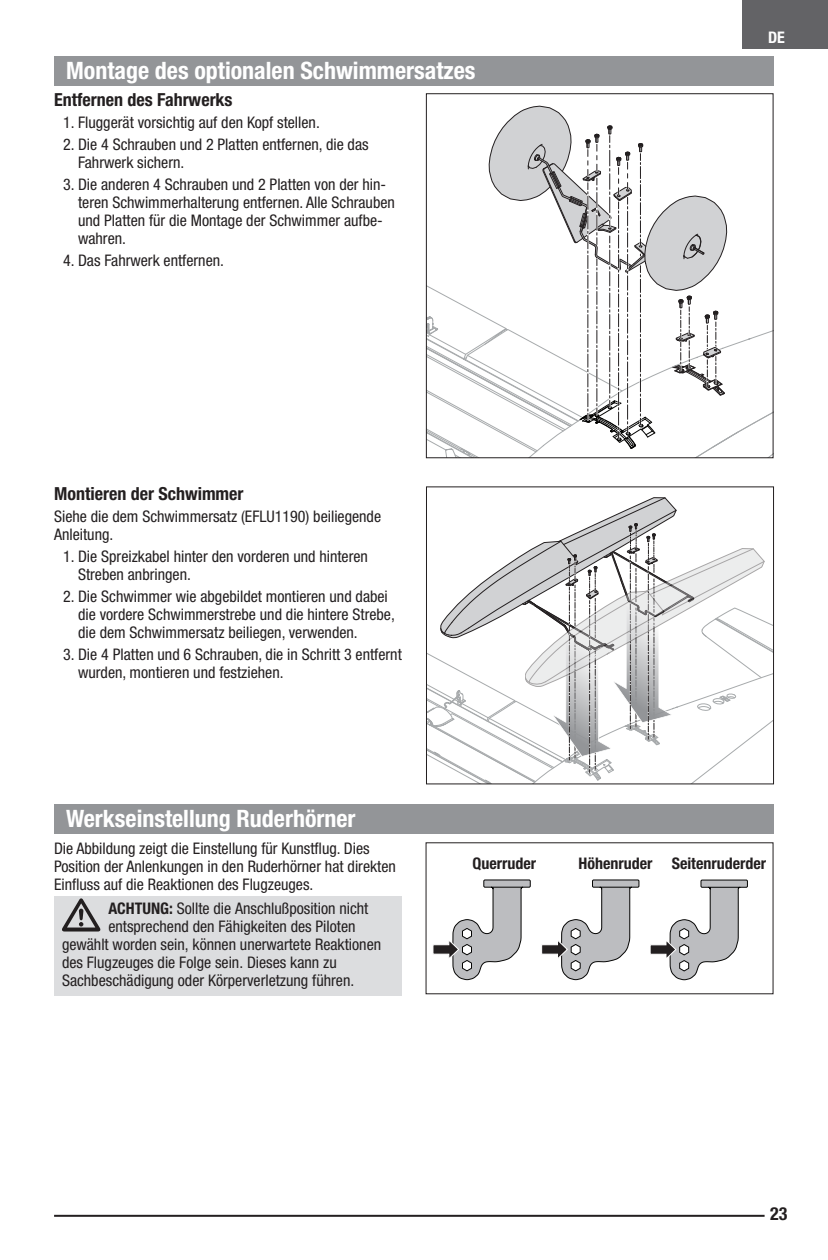
<style>
.page{position:relative;width:828px;height:1260px;background:#fff}
.page>*{position:absolute;margin:0;border:0;box-sizing:border-box;transform-origin:0 0}
.EFL_Main_Header{font:700 condensed 24px "Helvetica Neue LT Std";color:#fff}
.EFL_Sub_Header{font:700 condensed 18px "Helvetica Neue LT Std";color:#231f20}
.EFL_Body_Text{font:condensed 16px/18px "Helvetica Neue LT Std";color:#231f20}
.EFL_Cautions_and_War{font:condensed 16px "Helvetica Neue LT Std";color:#231f20}
.t1{font:700 condensed 16px "Helvetica Neue LT Std";color:#231f20}
.t2{font:700 condensed 16px "Helvetica Neue LT Std";color:#fff}
.s1{font-weight:700}
</style>
<div class="page">
<div style="left:743px;top:0;width:85px;height:49px;background:#636366"></div>
<hr style="left:54px;top:1215px;width:711px;height:2px;background:#231f20">
<div style="left:54px;top:56px;width:720px;height:30px;background:#939598"></div>
<svg style="left:428px;top:497px;width:344px;height:285px"></svg>
<div style="left:426px;top:486px;width:348px;height:298px;border:1px solid #231f20"></div>
<svg style="left:428px;top:106px;width:344px;height:350px"></svg>
<div style="left:426px;top:93px;width:348px;height:365px;border:1px solid #231f20"></div>
<div style="left:54px;top:804px;width:720px;height:30px;background:#939598"></div>
<div style="left:54px;top:896px;width:348px;height:100px;background:#dcdddf"></div>
<svg style="left:62px;top:898px;width:38px;height:34px"></svg>
<svg style="left:650px;top:879px;width:98px;height:102px"></svg>
<svg style="left:541px;top:879px;width:99px;height:102px"></svg>
<svg style="left:433px;top:879px;width:98px;height:102px"></svg>
<p class="EFL_Main_Header" style="left:66px;top:56px;width:411px">Montage des optionalen Schwimmersatzes</p>
<p class="EFL_Sub_Header" style="left:54px;top:89px;width:180px">Entfernen des Fahrwerks</p>
<p class="EFL_Body_Text" style="left:63px;top:113px;width:258px">1. Fluggerät vorsichtig auf den Kopf stellen.</p>
<p class="EFL_Body_Text" style="left:78px;top:135px;width:292px;text-indent:-15px">2. Die 4 Schrauben und 2 Platten entfernen, die das<br>Fahrwerk sichern.</p>
<p class="EFL_Body_Text" style="left:78px;top:175px;width:318px;text-indent:-15px">3. Die anderen 4 Schrauben und 2 Platten von der hin&shy;teren Schwimmerhalterung entfernen. Alle Schrauben und Platten für die Montage der Schwimmer aufbe&shy;wahren.</p>
<p class="EFL_Body_Text" style="left:63px;top:251px;width:162px">4. Das Fahrwerk entfernen.</p>
<p class="EFL_Sub_Header" style="left:54px;top:482px;width:191px">Montieren der Schwimmer</p>
<p class="EFL_Body_Text" style="left:54px;top:507px;width:329px">Siehe die dem Schwimmersatz (EFLU1190) beiliegende<br>Anleitung.</p>
<p class="EFL_Body_Text" style="left:78px;top:547px;width:291px;text-indent:-15px">1. Die Spreizkabel hinter den vorderen und hinteren<br>Streben anbringen.</p>
<p class="EFL_Body_Text" style="left:78px;top:587px;width:318px;text-indent:-15px">2. Die Schwimmer wie abgebildet montieren und dabei die vordere Schwimmerstrebe und die hintere Strebe, die dem Schwimmersatz beiliegen, verwenden.</p>
<p class="EFL_Body_Text" style="left:78px;top:645px;width:325px;text-indent:-15px">3. Die 4 Platten und 6 Schrauben, die in Schritt 3 entfernt wurden, montieren und festziehen.</p>
<p class="t2" style="left:768px;top:28px;width:18px">DE</p>
<p class="EFL_Main_Header" style="left:66px;top:804px;width:291px">Werkseinstellung Ruderhörner</p>
<p class="EFL_Body_Text" style="left:54px;top:839px;width:343px">Die Abbildung zeigt die Einstellung für Kunstflug. Dies<br>Position der Anlenkungen in den Ruderhörner hat direkten<br>Einfluss auf die Reaktionen des Flugzeuges.</p>
<p class="EFL_Cautions_and_War" style="left:108px;top:899px;width:262px"><span class="s1">ACHTUNG:</span> Sollte die Anschlußposition nicht</p>
<p class="EFL_Cautions_and_War" style="left:108px;top:917px;width:249px">entsprechend den Fähigkeiten des Piloten</p>
<p class="EFL_Cautions_and_War" style="left:62px;top:935px;width:321px">gewählt worden sein, können unerwartete Reaktionen</p>
<p class="EFL_Cautions_and_War" style="left:62px;top:953px;width:276px">des Flugzeuges die Folge sein. Dieses kann zu</p>
<p class="EFL_Cautions_and_War" style="left:62px;top:971px;width:294px">Sachbeschädigung oder Körperverletzung führen.</p>
<p class="t1" style="left:473px;top:854px;width:65px">Querruder</p>
<p class="t1" style="left:578px;top:854px;width:189px">Höhenruder Seitenruderder</p>
<p class="EFL_Sub_Header" style="left:770px;top:1203px;width:19px">23</p>
</div>
